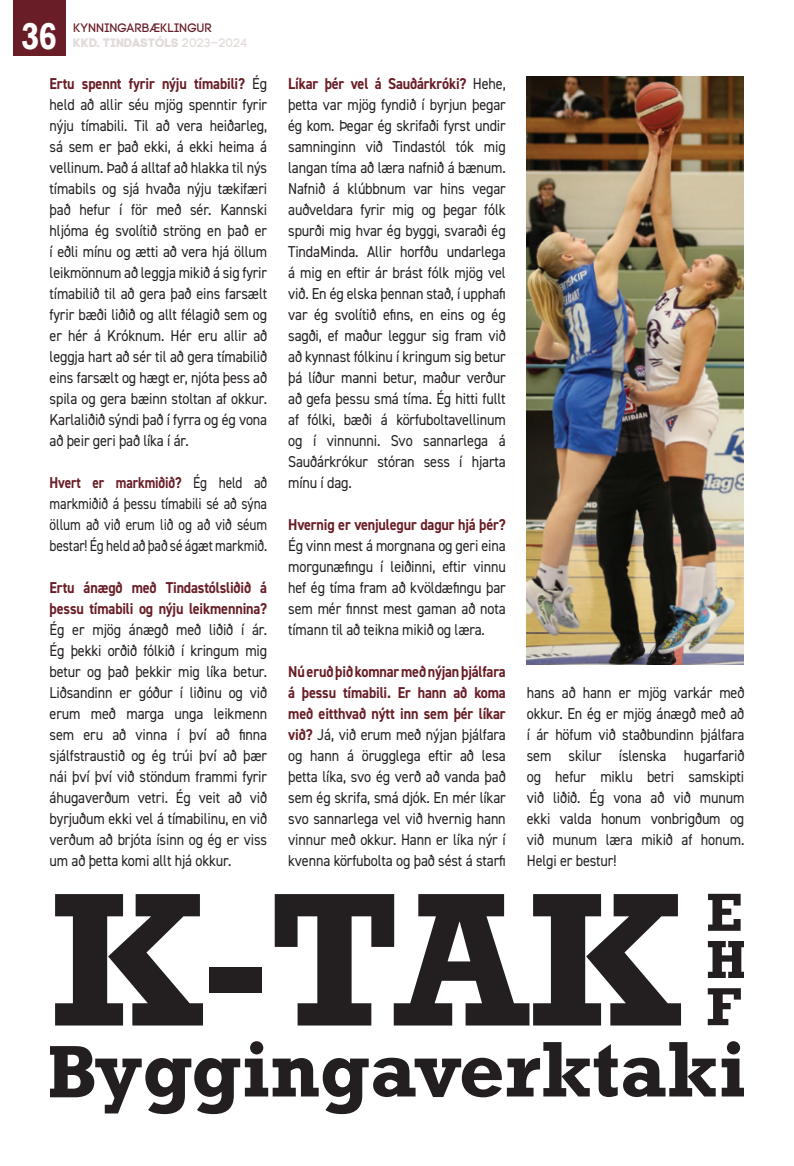
<style>
.page{position:relative;width:794px;height:1166px;background:#fff}
.page>*{position:absolute;margin:0;border:0;box-sizing:border-box;transform-origin:0 0}
.t1{font:700 35px "Rockwell";color:#fff;scale:.8 1}
.t2{font:15.75px/21px "DIN2014";letter-spacing:-.01em;color:#231f20;text-align:justify;scale:.9 1}
.t3{font:15.75px/21px "DIN2014";letter-spacing:-.01em;color:#231f20;text-align:justify;scale:.85 1}
.t4{font:12.25px "Code Pro Bold";letter-spacing:.015em;color:#e3dbda}
.t5{font:12.25px "Code Pro";color:#691d26}
.s1{font-family:"Code Pro"}
.s2{font-weight:700;color:#691d26}
</style>
<div class="page">
<img style="left:526px;top:77px;width:217px;height:588px">
<svg style="left:55px;top:894px;width:148px;height:131px"></svg>
<div style="left:209px;top:967px;width:53px;height:25px;background:#231f20"></div>
<svg style="left:275px;top:894px;width:406px;height:131px"></svg>
<svg style="left:623px;top:1042px;width:92px;height:55px"></svg>
<svg style="left:721px;top:1041px;width:22px;height:55px"></svg>
<svg style="left:50px;top:1041px;width:567px;height:73px"></svg>
<svg style="left:708px;top:894px;width:32px;height:37px"></svg>
<svg style="left:708px;top:941px;width:35px;height:37px"></svg>
<svg style="left:708px;top:988px;width:33px;height:37px"></svg>
<div style="left:13px;top:0;width:52px;height:56px;background:#691d26"></div>
<p class="t1" style="left:21px;top:14px;width:46px">36</p>
<p class="t5" style="left:73px;top:21px;width:140px">KYNNINGARBÆKLINGUR</p>
<p class="t4" style="left:73px;top:35px;width:175px">KKD. TINDASTÓLS <span class="s1">2023–2024</span></p>
<p class="t2" style="left:50px;top:73px;width:243px"><span class="s2">Ertu spennt fyrir nýju tímabili?</span> Ég held að allir séu mjög spenntir fyrir nýju tímabili. Til að vera heiðarleg, sá sem er það ekki, á ekki heima á vellinum. Það á alltaf að hlakka til nýs tímabils og sjá hvaða nýju tækifæri það hefur í för með sér. Kannski hljóma ég svolítið ströng en það er í eðli mínu og ætti að vera hjá öllum leikmönnum að leggja mikið á sig fyrir tímabilið til að gera það eins farsælt fyrir bæði liðið og allt félagið sem og er hér á Króknum. Hér eru allir að leggja hart að sér til að gera tímabilið eins farsælt og hægt er, njóta þess að spila og gera bæinn stoltan af okkur.<br>Karlaliðið sýndi það í fyrra og ég vona að þeir geri það líka í ár.</p>
<p class="t3" style="left:50px;top:472px;width:257px"><span class="s2">Hvert er markmiðið?</span> Ég held að markmiðið á þessu tímabili sé að sýna öllum að við erum lið og að við séum bestar! Ég held að það sé ágæt markmið.</p>
<p class="t2" style="left:50px;top:577px;width:243px"><span class="s2">Ertu ánægð með Tindastólsliðið á þessu tímabili og nýju leikmennina?<br></span>Ég er mjög ánægð með liðið í ár.<br>Ég þekki orðið fólkið í kringum mig betur og það þekkir mig líka betur.<br>Liðsandinn er góður í liðinu og við erum með marga unga leikmenn sem eru að vinna í því að finna sjálfstraustið og ég trúi því að þær nái því því við stöndum frammi fyrir áhugaverðum vetri. Ég veit að við byrjuðum ekki vel á tímabilinu, en við verðum að brjóta ísinn og ég er viss um að þetta komi allt hjá okkur.</p>
<p class="t2" style="left:288px;top:73px;width:243px"><span class="s2">Líkar þér vel á Sauðárkróki?</span> Hehe, þetta var mjög fyndið í byrjun þegar ég kom. Þegar ég skrifaði fyrst undir samninginn við Tindastól tók mig langan tíma að læra nafnið á bænum.<br>Nafnið á klúbbnum var hins vegar auðveldara fyrir mig og þegar fólk spurði mig hvar ég byggi, svaraði ég TindaMinda. Allir horfðu undarlega á mig en eftir ár brást fólk mjög vel við. En ég elska þennan stað, í upphafi var ég svolítið efins, en eins og ég sagði, ef maður leggur sig fram við að kynnast fólkinu í kringum sig betur þá líður manni betur, maður verður að gefa þessu smá tíma. Ég hitti fullt af fólki, bæði á körfuboltavellinum og í vinnunni. Svo sannarlega á Sauðárkrókur stóran sess í hjarta mínu í dag.</p>
<p class="t2" style="left:288px;top:514px;width:243px"><span class="s2">Hvernig er venjulegur dagur hjá þér?<br></span>Ég vinn mest á morgnana og geri eina morgunæfingu í leiðinni, eftir vinnu hef ég tíma fram að kvöldæfingu þar sem mér finnst mest gaman að nota tímann til að teikna mikið og læra.</p>
<p class="t2" style="left:288px;top:661px;width:243px"><span class="s2">Nú eruð þið komnar með nýjan þjálfara á þessu tímabili. Er hann að koma með eitthvað nýtt inn sem þér líkar við?</span> Já, við erum með nýjan þjálfara og hann á örugglega eftir að lesa þetta líka, svo ég verð að vanda það sem ég skrifa, smá djók. En mér líkar svo sannarlega vel við hvernig hann</p>
<p class="t2" style="left:288px;top:829px;width:243px">vinnur með okkur. Hann er líka nýr í kvenna körfubolta og það sést á starfi</p>
<p class="t2" style="left:527px;top:682px;width:243px">hans að hann er mjög varkár með okkur. En ég er mjög ánægð með að í ár höfum við staðbundinn þjálfara sem skilur íslenska hugarfarið og hefur miklu betri samskipti við liðið. Ég vona að við munum ekki valda honum vonbrigðum og við munum læra mikið af honum.</p>
<p class="t2" style="left:527px;top:850px;width:101px">Helgi er bestur!</p>
</div>
